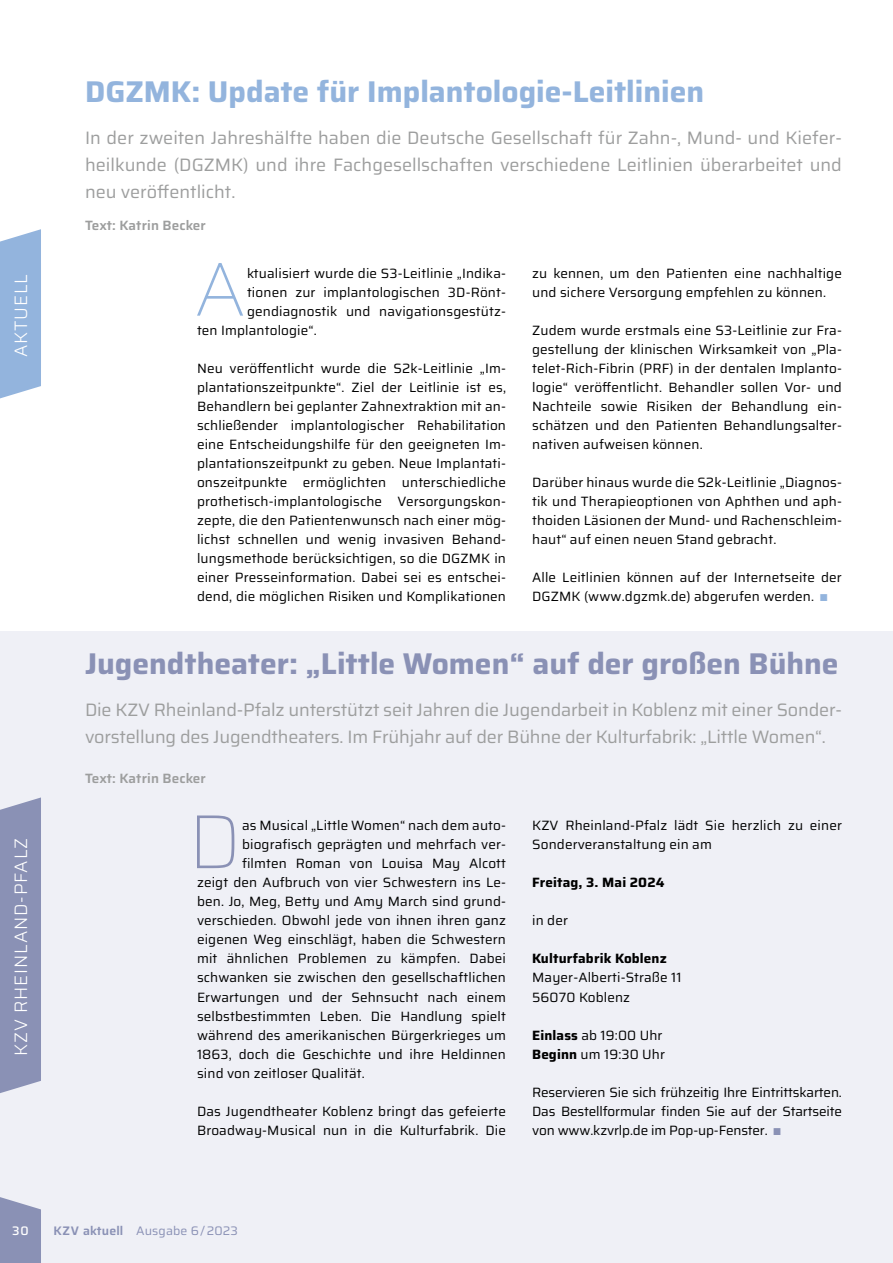
<style>
.page{position:relative;width:893px;height:1263px;background:#fff}
.page>*{position:absolute;margin:0;border:0;box-sizing:border-box;transform-origin:0 0}
.t1{font:100 76.5px "Saira";color:#93b4dd}
.t2{font:100 76.5px "Saira";color:#8a91b5}
.t3{font:700 30px "Saira";color:#8a91b5}
.t4{font:700 30px "Saira";color:#93b4dd}
.t5{font:18px/27px "Saira";letter-spacing:-.01em;color:#9d9e9e;text-align:justify}
.t6{font:300 18px "Saira";letter-spacing:.05em;color:#fff}
.t7{font:13.5px/19px "Saira";letter-spacing:.01em;color:#000}
.t8{font:700 13.5px "Saira";letter-spacing:.01em;color:#000}
.t9{font:600 13.5px "Saira";letter-spacing:.01em;color:#9d9e9e}
.t10{font:12.3px "Saira";letter-spacing:.01em;color:#8a91b5}
.t11{font:500 12.3px "Saira";color:#fff}
.s1{font-size:9.9px;color:#93b4dd}
.s2{font-weight:700}
.s3{font-size:9.9px;color:#8a91b5}
.s4{font-weight:600}
</style>
<div class="page">
<div style="left:0;top:631px;width:893px;height:632px;background:#eff0f6"></div>
<svg style="left:0;top:1197px;width:41px;height:66px;background:#939abb"></svg>
<div style="left:0;top:797px;width:41px;height:296px;background:#8a91b5"></div>
<svg style="left:0;top:229px;width:41px;height:169px;background:#9ab9df"></svg>
<h2 class="t4" style="left:85px;top:67px;width:621px">DGZMK: Update für Implantologie-Leitlinien</h2>
<h3 class="t6" style="left:6px;top:357px;width:85px;rotate:-90deg">AKTUELL</h3>
<h3 class="t6" style="left:6px;top:1055px;width:219px;rotate:-90deg">KZV RHEINLAND-PFALZ</h3>
<h3 class="t5" style="left:85px;top:124px;width:758px">In der zweiten Jahreshälfte haben die Deutsche Gesellschaft für Zahn-, Mund- und Kiefer&shy;heilkunde (DGZMK) und ihre Fachgesellschaften verschiedene Leitlinien überarbeitet und neu veröffentlicht.</h3>
<p class="t9" style="left:85px;top:215px;width:122px">Text: Katrin Becker</p>
<h1 class="t1" style="left:194px;top:227px;width:54px">A</h1>
<p class="t7" style="left:247px;top:263px;width:261px">ktualisiert wurde die S3-Leitlinie „Indika-</p>
<p class="t7" style="left:247px;top:282px;width:260px">tionen zur implantologischen 3D-Rönt-</p>
<p class="t7" style="left:247px;top:301px;width:260px">gendiagnostik und navigationsgestütz-</p>
<p class="t7" style="left:197px;top:320px;width:121px">ten Implantologie“.</p>
<p class="t7" style="left:197px;top:358px;width:311px;text-align:justify">Neu veröffentlicht wurde die S2k-Leitlinie „Im&shy;plantationszeitpunkte“. Ziel der Leitlinie ist es, Behandlern bei geplanter Zahnextraktion mit an&shy;schließender implantologischer Rehabilitation eine Entscheidungshilfe für den geeigneten Im&shy;plantationszeitpunkt zu geben. Neue Implantati&shy;onszeitpunkte ermöglichten unterschiedliche prothetisch-implantologische Versorgungskon&shy;zepte, die den Patientenwunsch nach einer mög&shy;lichst schnellen und wenig invasiven Behand&shy;lungsmethode berücksichtigen, so die DGZMK in einer Presseinformation. Dabei sei es entschei&shy;dend, die möglichen Risiken und Komplikationen</p>
<p class="t7" style="left:532px;top:263px;width:311px">zu kennen, um den Patienten eine nachhaltige und sichere Versorgung empfehlen zu können.</p>
<p class="t7" style="left:532px;top:320px;width:311px;text-align:justify">Zudem wurde erstmals eine S3-Leitlinie zur Fra&shy;gestellung der klinischen Wirksamkeit von „Pla&shy;telet-Rich-Fibrin (PRF) in der dentalen Implanto&shy;logie“ veröffentlicht. Behandler sollen Vor- und Nachteile sowie Risiken der Behandlung ein&shy;schätzen und den Patienten Behandlungsalter&shy;nativen aufweisen können.</p>
<p class="t7" style="left:532px;top:472px;width:311px;text-align:justify">Darüber hinaus wurde die S2k-Leitlinie „Diagnos&shy;tik und Therapieoptionen von Aphthen und aph&shy;thoiden Läsionen der Mund- und Rachenschleim&shy;haut“ auf einen neuen Stand gebracht.</p>
<p class="t7" style="left:532px;top:568px;width:311px">Alle Leitlinien können auf der Internetseite der<br>DGZMK (www.dgzmk.de) abgerufen werden. <span class="s1">|</span></p>
<h2 class="t3" style="left:85px;top:639px;width:755px">Jugendtheater: „Little Women“ auf der großen Bühne</h2>
<h3 class="t5" style="left:85px;top:695px;width:758px">Die KZV Rheinland-Pfalz unterstützt seit Jahren die Jugendarbeit in Koblenz mit einer Sonder&shy;vorstellung des Jugendtheaters. Im Frühjahr auf der Bühne der Kulturfabrik: „Little Women“.</h3>
<p class="t9" style="left:85px;top:767px;width:122px">Text: Katrin Becker</p>
<h1 class="t2" style="left:188px;top:779px;width:55px">D</h1>
<p class="t7" style="left:242px;top:815px;width:265px">as Musical „Little Women“ nach dem auto-</p>
<p class="t7" style="left:242px;top:834px;width:265px">biografisch geprägten und mehrfach ver-</p>
<p class="t7" style="left:242px;top:853px;width:265px">filmten Roman von Louisa May Alcott</p>
<p class="t7" style="left:197px;top:872px;width:310px">zeigt den Aufbruch von vier Schwestern ins Le-</p>
<p class="t7" style="left:197px;top:891px;width:311px">ben. Jo, Meg, Betty und Amy March sind grund-</p>
<p class="t7" style="left:197px;top:910px;width:311px">verschieden. Obwohl jede von ihnen ihren ganz</p>
<p class="t7" style="left:197px;top:930px;width:310px">eigenen Weg einschlägt, haben die Schwestern</p>
<p class="t7" style="left:197px;top:949px;width:311px">mit ähnlichen Problemen zu kämpfen. Dabei</p>
<p class="t7" style="left:197px;top:968px;width:310px">schwanken sie zwischen den gesellschaftlichen</p>
<p class="t7" style="left:197px;top:987px;width:310px">Erwartungen und der Sehnsucht nach einem</p>
<p class="t7" style="left:197px;top:1006px;width:310px">selbstbestimmten Leben. Die Handlung spielt</p>
<p class="t7" style="left:197px;top:1025px;width:310px">während des amerikanischen Bürgerkrieges um</p>
<p class="t7" style="left:197px;top:1044px;width:310px">1863, doch die Geschichte und ihre Heldinnen</p>
<p class="t7" style="left:197px;top:1063px;width:169px">sind von zeitloser Qualität.</p>
<p class="t7" style="left:197px;top:1101px;width:310px">Das Jugendtheater Koblenz bringt das gefeierte<br>Broadway-Musical nun in die Kulturfabrik. Die</p>
<p class="t7" style="left:532px;top:815px;width:311px">KZV Rheinland-Pfalz lädt Sie herzlich zu einer<br>Sonderveranstaltung ein am</p>
<p class="t8" style="left:532px;top:871px;width:134px">Freitag, 3. Mai 2024</p>
<p class="t7" style="left:532px;top:910px;width:37px">in der</p>
<p class="t8" style="left:532px;top:948px;width:136px">Kulturfabrik Koblenz</p>
<p class="t7" style="left:532px;top:968px;width:151px">Mayer-Alberti-Straße 11<br>56070 Koblenz</p>
<p class="t7" style="left:532px;top:1025px;width:134px"><span class="s2">Einlass</span> ab 19:00 Uhr<br><span class="s2">Beginn</span> um 19:30 Uhr</p>
<p class="t7" style="left:532px;top:1082px;width:311px;text-align:justify">Reservieren Sie sich frühzeitig Ihre Eintrittskarten.<br>Das Bestellformular finden Sie auf der Startseite von www.kzvrlp.de im Pop-up-Fenster. <span class="s3">|</span></p>
<p class="t11" style="left:12px;top:1221px;width:18px">30</p>
<p class="t10" style="left:53px;top:1221px;width:186px"><span class="s4">KZV aktuell</span> Ausgabe 6/2023</p>
</div>
